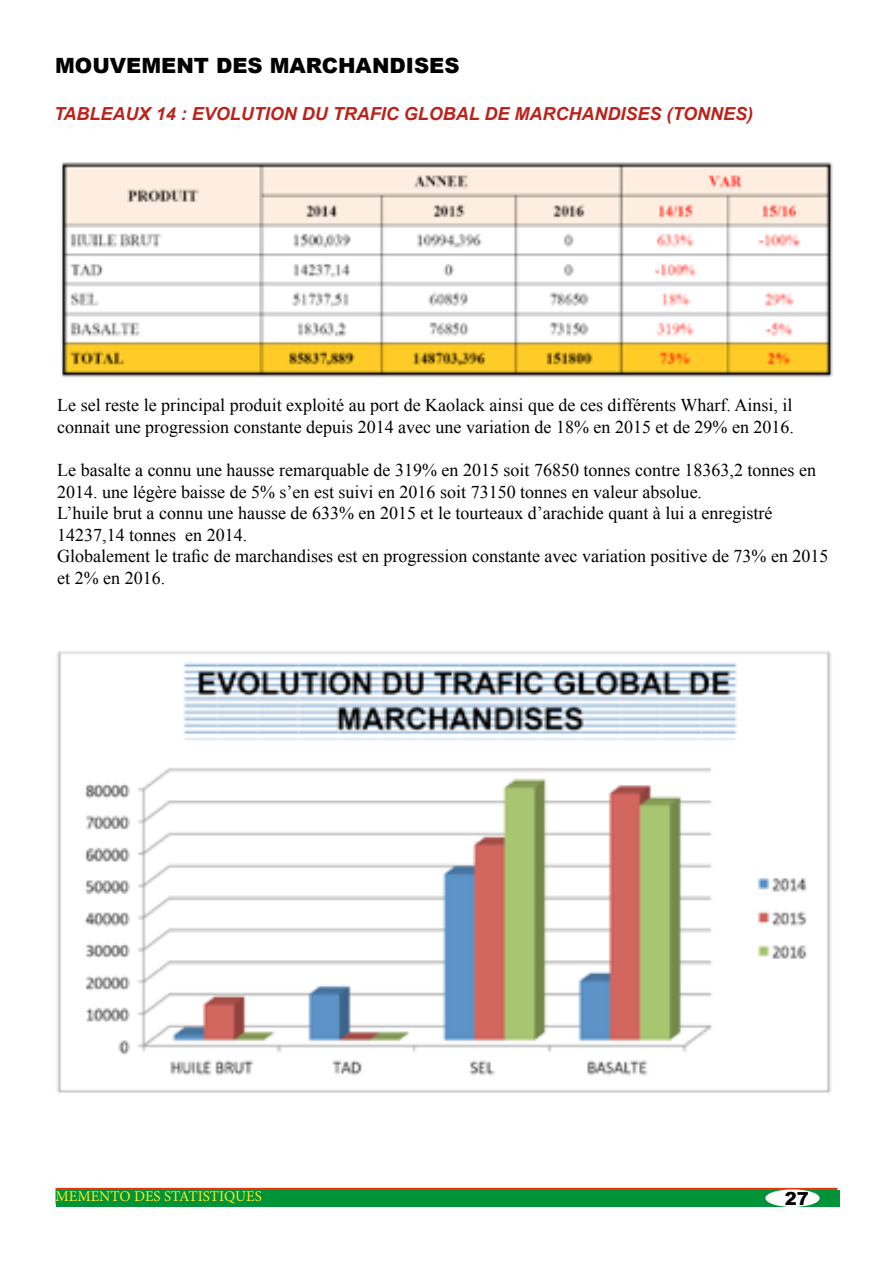
<style>
.page{position:relative;width:893px;height:1263px;background:#fff}
.page>*{position:absolute;margin:0;border:0;box-sizing:border-box;transform-origin:0 0}
.t1{font:900 21px "Arial";color:#000}
.t2{font:18px/21.6px "Times New Roman";color:#000}
.t3{font:italic 700 18px "Arial";color:#bb221a}
.t4{font:900 18px "Arial";color:#000}
.t5{font:15px "Minion Pro";color:#ffe82d}
</style>
<div class="page">
<div style="left:54px;top:1186px;width:785px;height:20px;background:#ed3407;border:2px solid #fff"></div>
<div style="left:56px;top:1190px;width:783px;height:16px;background:#009337"></div>
<div style="left:765px;top:1189px;width:55px;height:18px;background:#fff;border-radius:50%"></div>
<img style="left:61px;top:162px;width:772px;height:216px">
<img style="left:56px;top:651px;width:775px;height:442px">
<p class="t1" style="left:55px;top:51px;width:406px">MOUVEMENT DES MARCHANDISES</p>
<p class="t3" style="left:54px;top:102px;width:701px">TABLEAUX 14 : EVOLUTION DU TRAFIC GLOBAL DE MARCHANDISES (TONNES)</p>
<p class="t2" style="left:57px;top:394px;width:738px">Le sel reste le principal produit exploité au port de Kaolack ainsi que de ces différents Wharf. Ainsi, il connait une progression constante depuis 2014 avec une variation de 18% en 2015 et de 29% en 2016.</p>
<p class="t2" style="left:57px;top:459px;width:773px">Le basalte a connu une hausse remarquable de 319% en 2015 soit 76850 tonnes contre 18363,2 tonnes en 2014. une légère baisse de 5% s’en est suivi en 2016 soit 73150 tonnes en valeur absolue.<br>L’huile brut a connu une hausse de 633% en 2015 et le tourteaux d’arachide quant à lui a enregistré 14237,14 tonnes en 2014.<br>Globalement le trafic de marchandises est en progression constante avec variation positive de 73% en 2015 et 2% en 2016.</p>
<p class="t5" style="left:55px;top:1186px;width:208px">MEMENTO DES STATISTIQUES</p>
<p class="t4" style="left:785px;top:1185px;width:26px">27</p>
</div>
